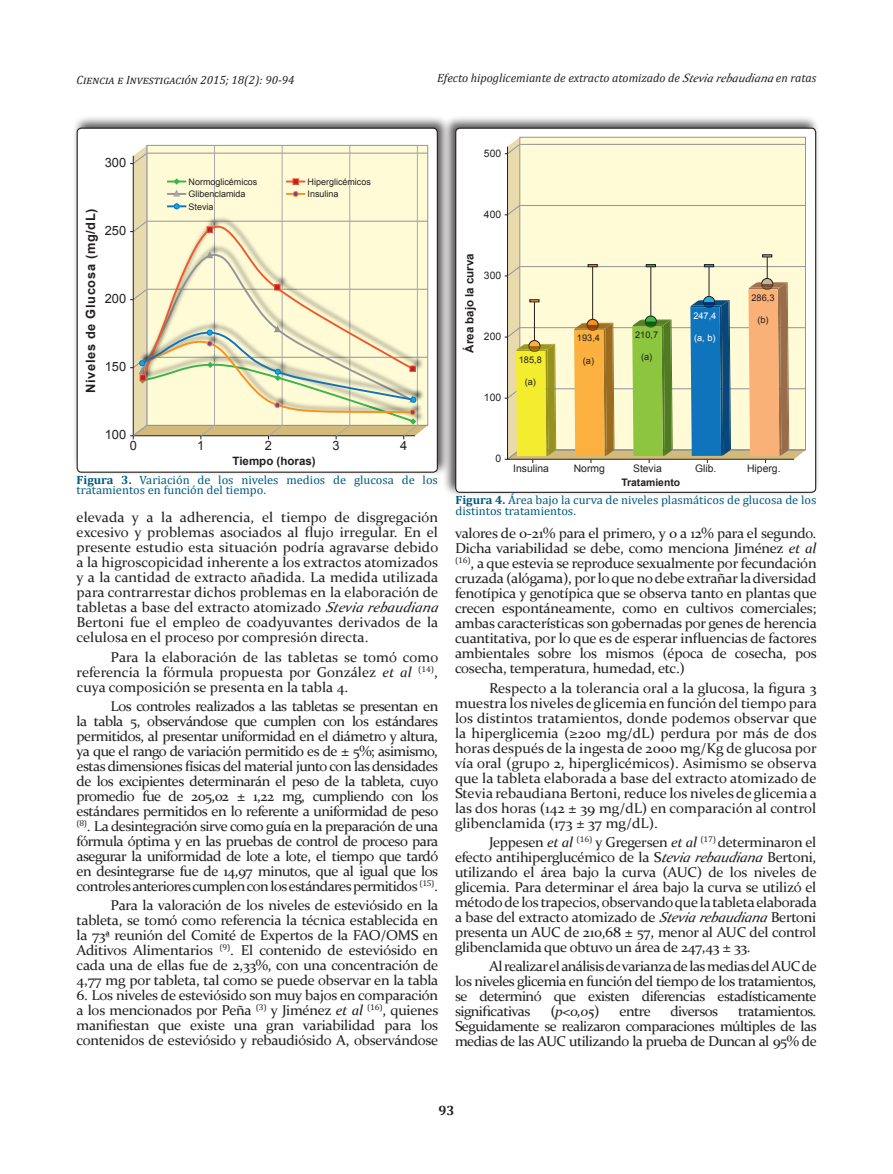
<style>
.page{position:relative;width:893px;height:1174px;background:#fff}
.page>*{position:absolute;margin:0;border:0;box-sizing:border-box;transform-origin:0 0}
.parrafo_gral{font:14.25px/15px "Constantia";color:#231f20;text-align:justify;scale:1.04 1}
.parrafo_gral-2{font:italic 14.25px "Constantia";color:#231f20;scale:1.04 1}
.parrafo_gral-3{font:14.25px "Constantia";letter-spacing:-.04em;color:#231f20;scale:1.04 1}
.t1{font:700 13.5px "Cambria";color:#231f20}
.t2{font:700 12.9px "Arial";letter-spacing:.05em;color:#231f20}
.t3{font:12.9px "Arial";color:#231f20}
.titulo_tabla_figura{font:12px/10.5px "Cambria";color:#005b7f;scale:1.04 1}
.encabezado_der_minus{font:italic 12px "Cambria";color:#231f20}
.encabezado_versalita{font:italic 12px "Cambria";letter-spacing:.02em;color:#231f20}
.t4{font:700 11.55px "Arial";color:#231f20}
.t5{font:10.35px "Arial";color:#231f20}
.t6{font:700 10.35px "Arial";color:#231f20}
.t7{font:9.15px "Arial";color:#231f20}
.t8{font:9.15px "Arial";color:#fff}
.t9{font:9px "Arial";color:#231f20}
.s1{font-family:"Constantia"}
.s2{font-weight:700}
.s3{font-style:italic}
.s4{font-style:normal}
</style>
<div class="page">
<div style="left:73px;top:115px;width:377px;height:361px;background:#231f20;opacity:.75"></div>
<div style="left:77px;top:128px;width:360px;height:344px;background:#fff;border-radius:4px"></div>
<svg style="left:130px;top:145px;width:298px;height:294px;background:#efe9c7"></svg>
<div style="left:77px;top:128px;width:361px;height:345px;border:1px solid #231f20;border-radius:4px"></div>
<div style="left:443px;top:115px;width:377px;height:382px;background:#231f20;opacity:.75"></div>
<div style="left:456px;top:128px;width:360px;height:364px;background:#fff;border-radius:4px"></div>
<svg style="left:505px;top:137px;width:301px;height:326px;background:#dddaae"></svg>
<div style="left:455px;top:128px;width:361px;height:365px;border:1px solid #231f20;border-radius:4px"></div>
<p class="encabezado_versalita" style="left:77px;top:71px;width:219px">Ciencia e Investigación 2015; 18(2): 90-94</p>
<p class="encabezado_der_minus" style="left:437px;top:70px;width:381px">Efecto hipoglicemiante de extracto atomizado de <span class="s1">Stevia rebaudiana</span> en ratas</p>
<p class="t3" style="left:105px;top:154px;width:23px">300</p>
<p class="t2" style="left:82px;top:393px;width:186px;rotate:-90deg">Niveles de Glucosa (mg/dL)</p>
<p class="t3" style="left:105px;top:222px;width:23px">250</p>
<p class="t3" style="left:105px;top:290px;width:23px">200</p>
<p class="t3" style="left:105px;top:358px;width:23px">150</p>
<p class="t9" style="left:189px;top:176px;width:70px">Normoglicémicos</p>
<p class="t9" style="left:308px;top:176px;width:65px">Hiperglicémicos</p>
<p class="t9" style="left:189px;top:188px;width:58px">Glibenclamida</p>
<p class="t9" style="left:308px;top:188px;width:32px">Insulina</p>
<p class="t9" style="left:189px;top:200px;width:26px">Stevia</p>
<p class="t3" style="left:105px;top:426px;width:23px">100</p>
<p class="t3" style="left:130px;top:437px;width:9px">0</p>
<p class="t3" style="left:197px;top:437px;width:9px">1</p>
<p class="t3" style="left:265px;top:437px;width:9px">2</p>
<p class="t3" style="left:333px;top:437px;width:9px">3</p>
<p class="t3" style="left:400px;top:437px;width:9px">4</p>
<p class="t4" style="left:233px;top:453px;width:85px">Tiempo (horas)</p>
<p class="titulo_tabla_figura" style="left:77px;top:474px;width:349px"><span class="s2">Figura 3.</span> Variación de los niveles medios de glucosa de los tratamientos en función del tiempo.</p>
<p class="parrafo_gral" style="left:77px;top:509px;width:353px;text-align:left">elevada y a la adherencia, el tiempo de disgregación excesivo y problemas asociados al flujo irregular. En el presente estudio esta situación podría agravarse debido a la higroscopicidad inherente a los extractos atomizados y a la cantidad de extracto añadida. La medida utilizada para contrarrestar dichos problemas en la elaboración de tabletas a base del extracto atomizado <span class="s3">Stevia rebaudiana </span>Bertoni fue el empleo de coadyuvantes derivados de la celulosa en el proceso por compresión directa.</p>
<p class="parrafo_gral" style="left:77px;top:648px;width:349px;text-indent:34px">Para la elaboración de las tabletas se tomó como referencia la fórmula propuesta por González <span class="s3">et al</span> <sup>(14)</sup>, cuya composición se presenta en la tabla 4.</p>
<p class="parrafo_gral" style="left:77px;top:698px;width:349px;text-indent:34px">Los controles realizados a las tabletas se presentan en la tabla 5, observándose que cumplen con los estándares permitidos, al presentar uniformidad en el diámetro y altura, ya que el rango de variación permitido es de ± 5%; asimismo, estas dimensiones físicas del material junto con las densidades de los excipientes determinarán el peso de la tableta, cuyo promedio fue de 205,02 ± 1,22 mg, cumpliendo con los estándares permitidos en lo referente a uniformidad de peso <sup>(8)</sup>. La desintegración sirve como guía en la preparación de una fórmula óptima y en las pruebas de control de proceso para asegurar la uniformidad de lote a lote, el tiempo que tardó en desintegrarse fue de 14,97 minutos, que al igual que los controles anteriores cumplen con los estándares permitidos <sup>(15)</sup>.</p>
<p class="parrafo_gral" style="left:77px;top:897px;width:349px;text-indent:34px">Para la valoración de los niveles de esteviósido en la tableta, se tomó como referencia la técnica establecida en la 73ª reunión del Comité de Expertos de la FAO/OMS en Aditivos Alimentarios <sup>(9)</sup>. El contenido de esteviósido en cada una de ellas fue de 2,33%, con una concentración de 4,77 mg por tableta, tal como se puede observar en la tabla</p>
<p class="parrafo_gral" style="left:77px;top:987px;width:349px">6. Los niveles de esteviósido son muy bajos en comparación a los mencionados por Peña <sup>(3)</sup> y Jiménez <span class="s3">et al</span> <sup>(16)</sup>, quienes manifiestan que existe una gran variabilidad para los contenidos de esteviósido y rebaudiósido A, observándose</p>
<p class="t5" style="left:484px;top:146px;width:19px">500</p>
<p class="t5" style="left:484px;top:208px;width:19px">400</p>
<p class="t4" style="left:462px;top:352px;width:101px;rotate:-90deg">Área bajo la curva</p>
<p class="t5" style="left:484px;top:269px;width:19px">300</p>
<p class="t5" style="left:484px;top:330px;width:19px">200</p>
<p class="t5" style="left:484px;top:391px;width:19px">100</p>
<p class="t7" style="left:519px;top:353px;width:25px">185,8</p>
<p class="t7" style="left:525px;top:375px;width:13px">(a)</p>
<p class="t5" style="left:495px;top:452px;width:7px">0</p>
<p class="t5" style="left:513px;top:462px;width:37px">Insulina</p>
<p class="t7" style="left:577px;top:332px;width:25px">193,4</p>
<p class="t7" style="left:583px;top:354px;width:13px">(a)</p>
<p class="t7" style="left:635px;top:329px;width:25px">210,7</p>
<p class="t7" style="left:641px;top:351px;width:13px">(a)</p>
<p class="t8" style="left:693px;top:309px;width:25px">247,4</p>
<p class="t8" style="left:694px;top:331px;width:23px">(a, b)</p>
<p class="t5" style="left:574px;top:462px;width:33px">Normg</p>
<p class="t5" style="left:633px;top:462px;width:30px">Stevia</p>
<p class="t6" style="left:621px;top:475px;width:60px">Tratamiento</p>
<p class="t5" style="left:695px;top:462px;width:23px">Glib.</p>
<p class="t7" style="left:751px;top:291px;width:25px">286,3</p>
<p class="t7" style="left:757px;top:313px;width:13px">(b)</p>
<p class="t5" style="left:747px;top:462px;width:35px">Hiperg.</p>
<p class="titulo_tabla_figura" style="left:455px;top:494px;width:349px"><span class="s2">Figura 4.</span> Área bajo la curva de niveles plasmáticos de glucosa de los distintos tratamientos.</p>
<p class="parrafo_gral" style="left:455px;top:525px;width:349px">valores de 0-21% para el primero, y 0 a 12% para el segundo.<br>Dicha variabilidad se debe, como menciona Jiménez <span class="s3">et al </span><sup>(16)</sup>, a que estevia se reproduce sexualmente por fecundación cruzada (alógama), por lo que no debe extrañar la diversidad fenotípica y genotípica que se observa tanto en plantas que crecen espontáneamente, como en cultivos comerciales; ambas características son gobernadas por genes de herencia cuantitativa, por lo que es de esperar influencias de factores ambientales sobre los mismos (época de cosecha, pos cosecha, temperatura, humedad, etc.)</p>
<p class="parrafo_gral" style="left:455px;top:679px;width:350px;text-indent:34px">Respecto a la tolerancia oral a la glucosa, la figura 3 muestra los niveles de glicemia en función del tiempo para los distintos tratamientos, donde podemos observar que la hiperglicemia (≥200 mg/dL) perdura por más de dos horas después de la ingesta de 2000 mg/Kg de glucosa por vía oral (grupo 2, hiperglicémicos). Asimismo se observa que la tableta elaborada a base del extracto atomizado de Stevia rebaudiana Bertoni, reduce los niveles de glicemia a las dos horas (142 ± 39 mg/dL) en comparación al control glibenclamida (173 ± 37 mg/dL).</p>
<p class="parrafo_gral" style="left:455px;top:834px;width:349px;text-indent:34px">Jeppesen <span class="s3">et al</span> <sup>(16)</sup> y Gregersen <span class="s3">et al</span> <sup>(17)</sup> determinaron el efecto antihiperglucémico de la S<span class="s3">teviarebaudiana</span>Bertoni, utilizando el área bajo la curva (AUC) de los niveles de glicemia. Para determinar el área bajo la curva se utilizó el método de los trapecios, observando que la tableta elaborada a base del extracto atomizado de <span class="s3">Steviarebaudiana</span>Bertoni presenta un AUC de 210,68 ± 57, menor al AUC del control glibenclamida que obtuvo un área de 247,43 ± 33.</p>
<p class="parrafo_gral" style="left:455px;top:958px;width:349px;text-indent:34px">Al realizar el análisis de varianza de las medias del AUC de los niveles glicemia en función del tiempo de los tratamientos, se determinó que existen diferencias estadísticamente significativas</p>
<p class="parrafo_gral-2" style="left:550px;top:1001px;width:49px"><span class="s4">(</span>p&lt;0,05<span class="s4">)</span></p>
<p class="parrafo_gral" style="left:620px;top:1003px;width:31px">entre</p>
<p class="parrafo_gral-3" style="left:670px;top:1001px;width:48px">diversos</p>
<p class="parrafo_gral" style="left:455px;top:1003px;width:349px;text-indent:283px">tratamientos.<br>Seguidamente se realizaron comparaciones múltiples de las medias de las AUC utilizando la prueba de Duncan al 95% de</p>
<p class="t1" style="left:438px;top:1100px;width:17px">93</p>
</div>
